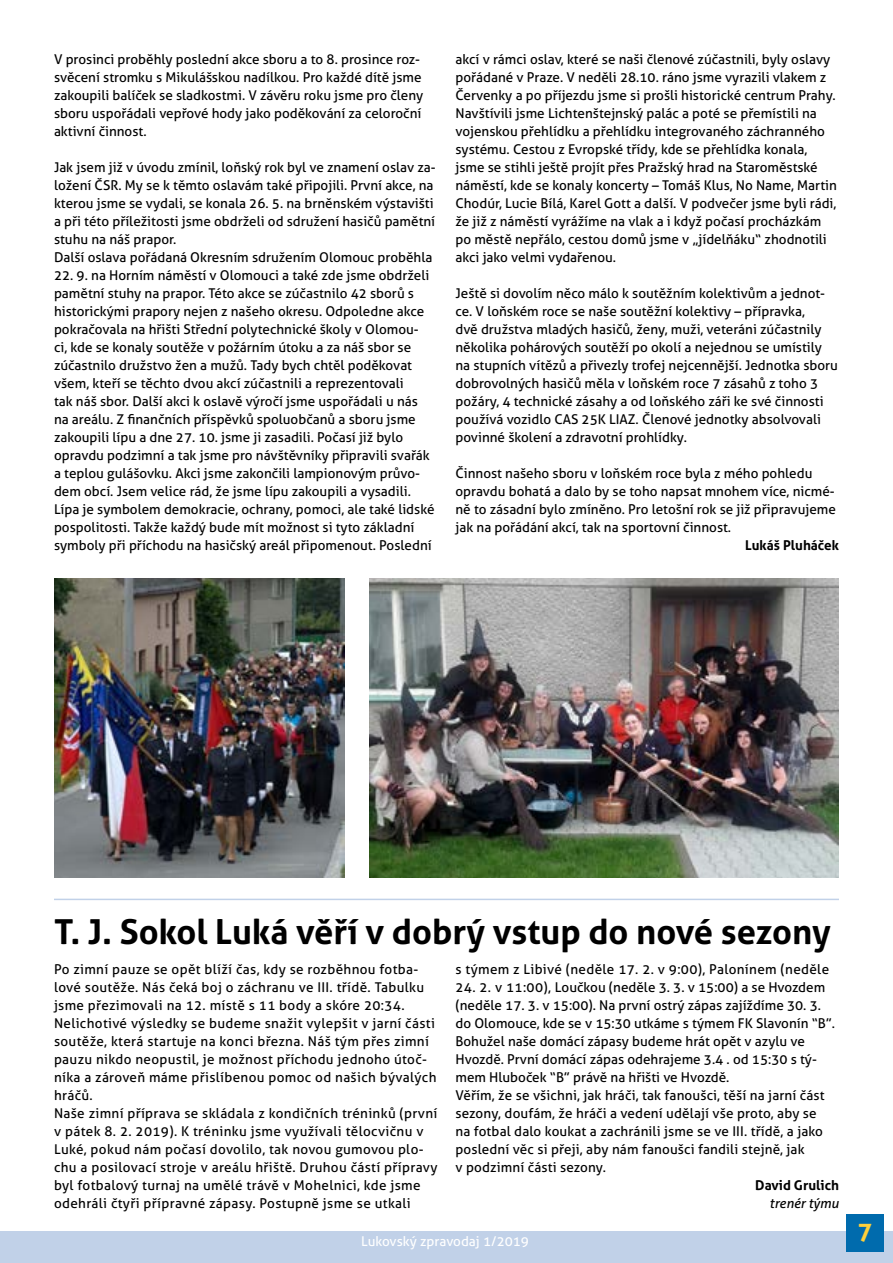
<style>
.page{position:relative;width:893px;height:1263px;background:#fff}
.page>*{position:absolute;margin:0;border:0;box-sizing:border-box;transform-origin:0 0}
.t1{font:700 34.5px "Aller";color:#000}
.t2{font:700 24.75px "Aller";color:#ffd03a}
.t3{font:13.5px/18px "Aller";color:#000}
.t4{font:13.5px/18px "Aller";letter-spacing:.025em;color:#000}
.t5{font:700 13.5px "Aller";color:#000}
.t6{font:13.5px "Aller";color:#fff}
.t7{font:italic 13.5px "Aller";color:#000}
</style>
<div class="page">
<div style="left:0;top:1231px;width:893px;height:32px;background:#c1d1e8"></div>
<div style="left:846px;top:1214px;width:37px;height:37px;background:#006bad"></div>
<hr style="left:54px;top:899px;width:785px;height:1px;background:#c1d1e8">
<img style="left:54px;top:578px;width:290px;height:299px">
<img style="left:370px;top:578px;width:469px;height:299px">
<p class="t3" style="left:54px;top:50px;width:371px">V prosinci proběhly poslední akce sboru a to 8. prosince roz&shy;svěcení stromku s Mikulášskou nadílkou. Pro každé dítě jsme zakoupili balíček se sladkostmi. V závěru roku jsme pro členy sboru uspořádali vepřové hody jako poděkování za celoroční aktivní činnost.</p>
<p class="t3" style="left:54px;top:158px;width:383px">Jak jsem již v úvodu zmínil, loňský rok byl ve znamení oslav za&shy;ložení ČSR. My se k těmto oslavám také připojili. První akce, na kterou jsme se vydali, se konala 26. 5. na brněnském výstavišti a při této příležitosti jsme obdrželi od sdružení hasičů pamětní stuhu na náš prapor.<br>Další oslava pořádaná Okresním sdružením Olomouc proběhla</p>
<p class="t3" style="left:54px;top:266px;width:382px">22. 9. na Horním náměstí v Olomouci a také zde jsme obdrželi pamětní stuhy na prapor. Této akce se zúčastnilo 42 sborů s historickými prapory nejen z našeho okresu. Odpoledne akce pokračovala na hřišti Střední polytechnické školy v Olomou&shy;ci, kde se konaly soutěže v požárním útoku a za náš sbor se zúčastnilo družstvo žen a mužů. Tady bych chtěl poděkovat všem, kteří se těchto dvou akcí zúčastnili a reprezentovali<br>tak náš sbor. Další akci k oslavě výročí jsme uspořádali u nás na areálu. Z finančních příspěvků spoluobčanů a sboru jsme zakoupili lípu a dne 27. 10. jsme ji zasadili. Počasí již bylo opravdu podzimní a tak jsme pro návštěvníky připravili svařák a teplou gulášovku. Akci jsme zakončili lampionovým průvo&shy;dem obcí. Jsem velice rád, že jsme lípu zakoupili a vysadili.<br>Lípa je symbolem demokracie, ochrany, pomoci, ale také lidské pospolitosti. Takže každý bude mít možnost si tyto základní symboly při příchodu na hasičský areál připomenout. Poslední</p>
<p class="t3" style="left:455px;top:50px;width:383px">akcí v rámci oslav, které se naši členové zúčastnili, byly oslavy pořádané v Praze. V neděli 28.10. ráno jsme vyrazili vlakem z Červenky a po příjezdu jsme si prošli historické centrum Prahy.<br>Navštívili jsme Lichtenštejnský palác a poté se přemístili na vojenskou přehlídku a přehlídku integrovaného záchranného systému. Cestou z Evropské třídy, kde se přehlídka konala, jsme se stihli ještě projít přes Pražský hrad na Staroměstské náměstí, kde se konaly koncerty – Tomáš Klus, No Name, Martin Chodúr, Lucie Bílá, Karel Gott a další. V podvečer jsme byli rádi, že již z náměstí vyrážíme na vlak a i když počasí procházkám po městě nepřálo, cestou domů jsme v „jídelňáku“ zhodnotili akci jako velmi vydařenou.</p>
<p class="t3" style="left:455px;top:284px;width:384px">Ještě si dovolím něco málo k soutěžním kolektivům a jednot&shy;ce. V loňském roce se naše soutěžní kolektivy – přípravka,<br>dvě družstva mladých hasičů, ženy, muži, veteráni zúčastnily několika pohárových soutěží po okolí a nejednou se umístily na stupních vítězů a přivezly trofej nejcennější. Jednotka sboru dobrovolných hasičů měla v loňském roce 7 zásahů z toho 3 požáry, 4 technické zásahy a od loňského záři ke své činnosti používá vozidlo CAS 25K LIAZ. Členové jednotky absolvovali povinné školení a zdravotní prohlídky.</p>
<p class="t3" style="left:455px;top:464px;width:382px">Činnost našeho sboru v loňském roce byla z mého pohledu opravdu bohatá a dalo by se toho napsat mnohem více, nicmé&shy;ně to zásadní bylo zmíněno. Pro letošní rok se již připravujeme jak na pořádání akcí, tak na sportovní činnost.</p>
<p class="t5" style="left:745px;top:537px;width:95px">Lukáš Pluháček</p>
<h1 class="t1" style="left:54px;top:910px;width:778px">T. J. Sokol Luká věří v dobrý vstup do nové sezony</h1>
<p class="t4" style="left:54px;top:960px;width:385px">Po zimní pauze se opět blíží čas, kdy se rozběhnou fotba&shy;lové soutěže. Nás čeká boj o záchranu ve III. třídě. Tabulku jsme přezimovali na 12. místě s 11 body a skóre 20:34.<br>Nelichotivé výsledky se budeme snažit vylepšit v jarní části soutěže, která startuje na konci března. Náš tým přes zimní pauzu nikdo neopustil, je možnost příchodu jednoho útoč&shy;níka a zároveň máme přislíbenou pomoc od našich bývalých hráčů.<br>Naše zimní příprava se skládala z kondičních tréninků (první v pátek 8. 2. 2019). K tréninku jsme využívali tělocvičnu v Luké, pokud nám počasí dovolilo, tak novou gumovou plo&shy;chu a posilovací stroje v areálu hřiště. Druhou částí přípravy byl fotbalový turnaj na umělé trávě v Mohelnici, kde jsme odehráli čtyři přípravné zápasy. Postupně jsme se utkali</p>
<p class="t4" style="left:455px;top:960px;width:375px">s týmem z Libivé (neděle 17. 2. v 9:00), Palonínem (neděle</p>
<p class="t3" style="left:455px;top:978px;width:381px">24. 2. v 11:00), Loučkou (neděle 3. 3. v 15:00) a se Hvozdem (neděle 17. 3. v 15:00). Na první ostrý zápas zajíždíme 30. 3. do Olomouce, kde se v 15:30 utkáme s týmem FK Slavonín “B”.<br>Bohužel naše domácí zápasy budeme hrát opět v azylu ve Hvozdě. První domácí zápas odehrajeme 3.4 . od 15:30 s tý&shy;mem Hluboček “B” právě na hřišti ve Hvozdě.<br>Věřím, že se všichni, jak hráči, tak fanoušci, těší na jarní část sezony, doufám, že hráči a vedení udělají vše proto, aby se<br>na fotbal dalo koukat a zachránili jsme se ve III. třídě, a jako poslední věc si přeji, aby nám fanoušci fandili stejně, jak<br>v podzimní části sezony.</p>
<p class="t5" style="left:755px;top:1176px;width:85px">David Grulich</p>
<p class="t7" style="left:770px;top:1195px;width:71px">trenér týmu</p>
<p class="t6" style="left:361px;top:1233px;width:170px">Lukovský zpravodaj 1/2019</p>
<h2 class="t2" style="left:857px;top:1215px;width:16px">7</h2>
</div>
